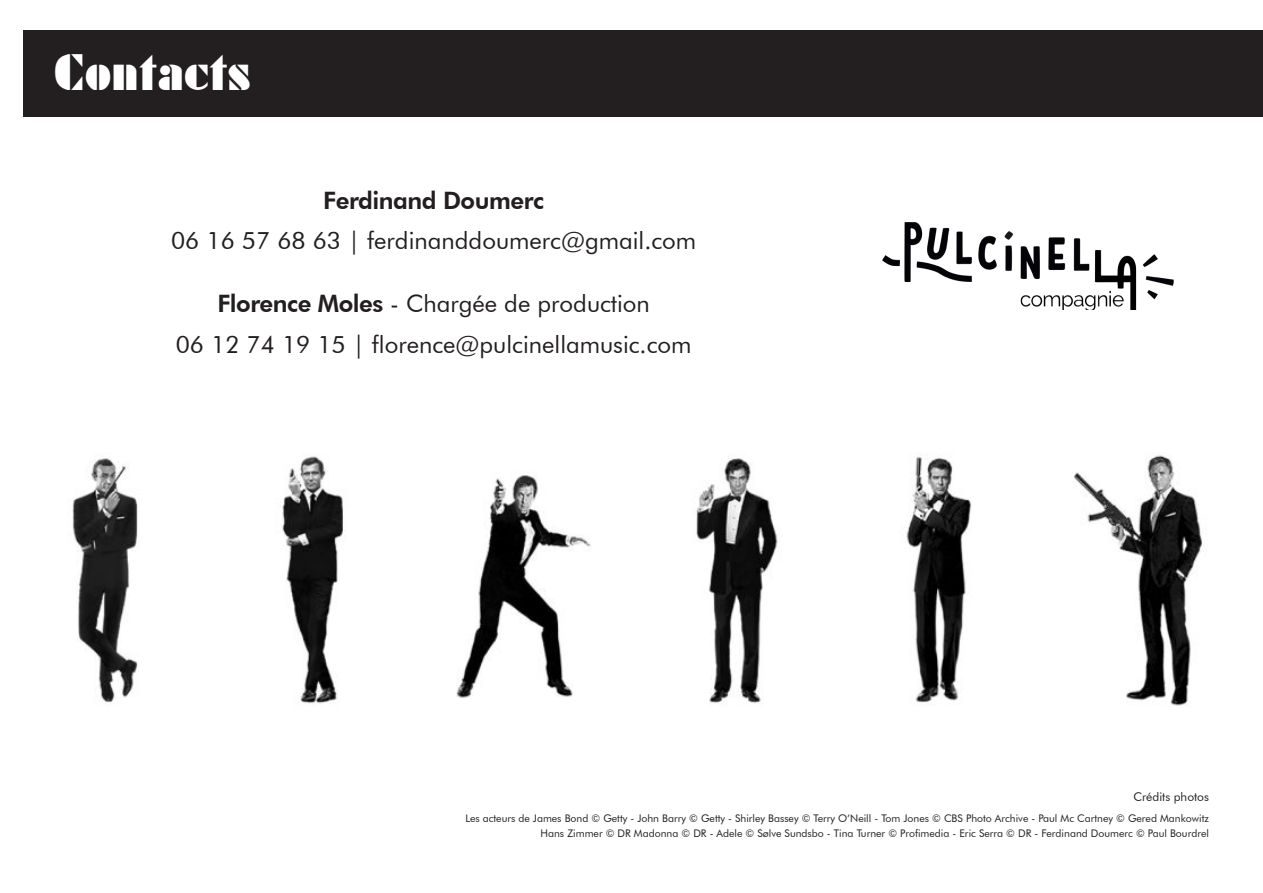
<style>
.page{position:relative;width:1263px;height:893px;background:#fff}
.page>*{position:absolute;margin:0;border:0;box-sizing:border-box;transform-origin:0 0}
.t1{font:900 45px "Futura";color:#fff}
.t2{font:24px "Futura BT";color:#231f20}
.t3{font:800 24px "Futura BT";letter-spacing:-.02em;color:#231f20}
.t4{font:12px "Futura BT";color:#231f20}
.t5{font:10.5px "Futura BT";color:#231f20}
.s1{font-weight:800}
</style>
<div class="page">
<img style="left:72px;top:455px;width:1130px;height:251px">
<div style="left:23px;top:30px;width:1240px;height:87px;background:#231f20"></div>
<img style="left:882px;top:222px;width:292px;height:88px">
<p class="t1" style="left:54px;top:34px;width:199px">Contacts</p>
<p class="t3" style="left:323px;top:185px;width:222px">Ferdinand Doumerc</p>
<p class="t2" style="left:171px;top:226px;width:527px">06 16 57 68 63 | ferdinanddoumerc@gmail.com</p>
<p class="t2" style="left:217px;top:289px;width:434px"><span class="s1">Florence Moles</span> - Chargée de production</p>
<p class="t2" style="left:176px;top:329px;width:517px">06 12 74 19 15 | florence@pulcinellamusic.com</p>
<p class="t4" style="left:1133px;top:790px;width:77px">Crédits photos</p>
<p class="t5" style="left:465px;top:812px;width:745px">Les acteurs de James Bond © Getty - John Barry © Getty - Shirley Bassey © Terry O’Neill - Tom Jones © CBS Photo Archive - Paul Mc Cartney © Gered Mankowitz</p>
<p class="t5" style="left:540px;top:827px;width:670px">Hans Zimmer © DR Madonna © DR - Adele © Sølve Sundsbo - Tina Turner © Profimedia - Eric Serra © DR - Ferdinand Doumerc © Paul Bourdrel</p>
</div>
